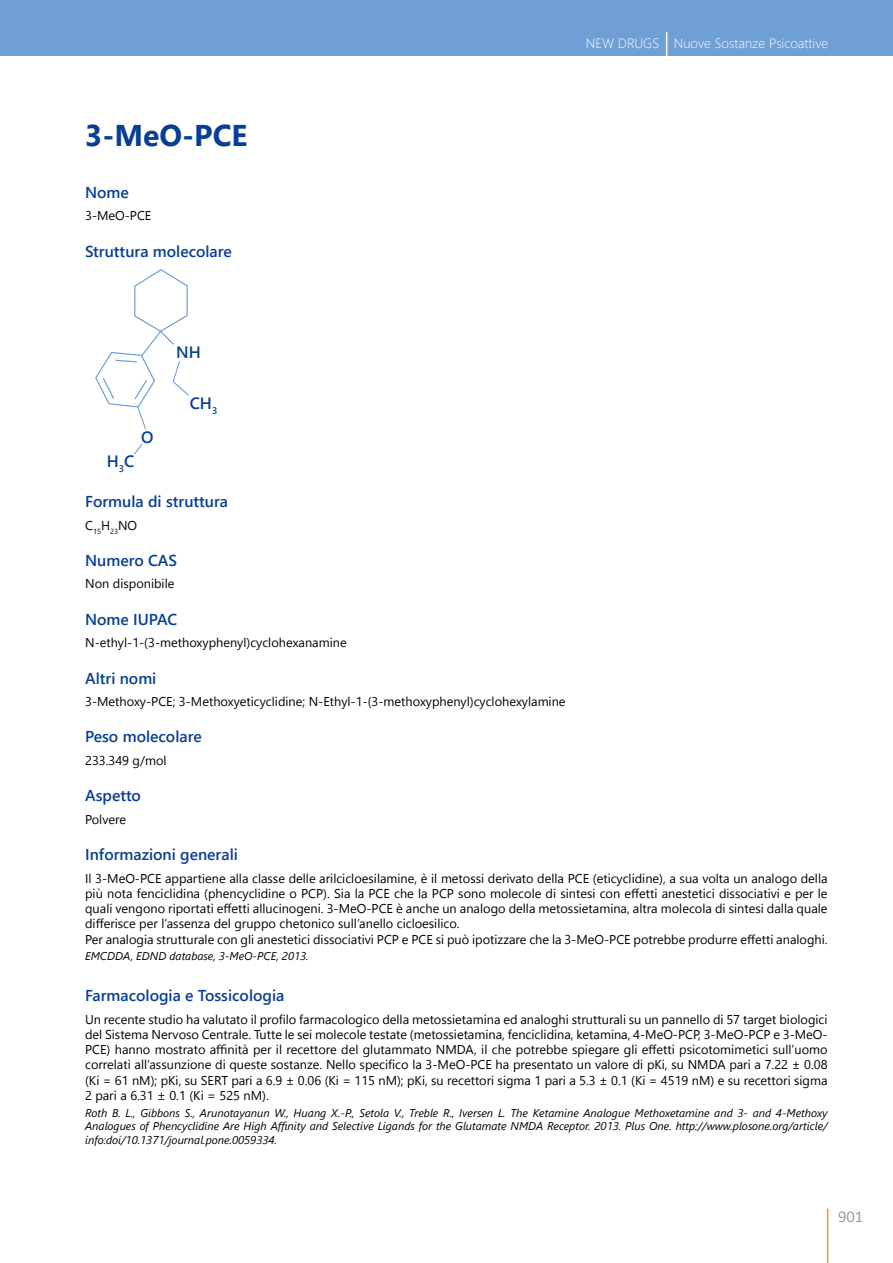
<style>
.page{position:relative;width:893px;height:1263px;background:#fff}
.page>*{position:absolute;margin:0;border:0;box-sizing:border-box;transform-origin:0 0}
.t1{font:700 30px "Segoe UI";color:#083f95}
.t2{font:16.5px "Calibri";color:#9d9d9c}
.t3{font:600 16.35px "Segoe UI";color:#083f95}
.t4{font:600 15.75px "Segoe UI";color:#083f95}
.t5{font:300 13.5px "Segoe UI";color:#fff}
.t6{font:12.75px/15.3px "Segoe UI";color:#000}
.t7{font:italic 11.25px/13.5px "Segoe UI";color:#000;text-align:justify}
</style>
<div class="page">
<div style="left:0;top:0;width:893px;height:55px;background:#6f9fd4"></div>
<hr style="left:827px;top:1209px;width:1px;height:54px;background:#f3941b">
<svg style="left:666px;top:32px;width:1px;height:23px"></svg>
<svg style="left:134px;top:444px;width:9px;height:11px"></svg>
<svg style="left:95px;top:269px;width:94px;height:161px"></svg>
<h1 class="t1" style="left:85px;top:113px;width:164px">3-MeO-PCE</h1>
<p class="t4" style="left:85px;top:180px;width:45px">Nome</p>
<p class="t6" style="left:85px;top:208px;width:68px">3-MeO-PCE</p>
<p class="t4" style="left:85px;top:239px;width:148px">Struttura molecolare</p>
<p class="t5" style="left:586px;top:33px;width:244px">NEW DRUGS Nuove Sostanze Psicoattive</p>
<p class="t3" style="left:107px;top:449px;width:29px">H<sub>3</sub>C</p>
<p class="t3" style="left:141px;top:424px;width:14px">O</p>
<p class="t3" style="left:176px;top:339px;width:26px">NH</p>
<p class="t3" style="left:190px;top:390px;width:29px">CH<sub>3</sub></p>
<p class="t4" style="left:85px;top:490px;width:144px">Formula di struttura</p>
<p class="t6" style="left:85px;top:517px;width:54px">C<sub>15</sub>H<sub>23</sub>NO</p>
<p class="t4" style="left:85px;top:548px;width:93px">Numero CAS</p>
<p class="t6" style="left:85px;top:576px;width:91px">Non disponibile</p>
<p class="t4" style="left:85px;top:607px;width:94px">Nome IUPAC</p>
<p class="t6" style="left:85px;top:635px;width:263px">N-ethyl-1-(3-methoxyphenyl)cyclohexanamine</p>
<p class="t4" style="left:85px;top:666px;width:73px">Altri nomi</p>
<p class="t6" style="left:85px;top:693px;width:482px">3-Methoxy-PCE; 3-Methoxyeticyclidine; N-Ethyl-1-(3-methoxyphenyl)cyclohexylamine</p>
<p class="t4" style="left:85px;top:725px;width:118px">Peso molecolare</p>
<p class="t6" style="left:85px;top:752px;width:83px">233.349 g/mol</p>
<p class="t4" style="left:85px;top:784px;width:57px">Aspetto</p>
<p class="t6" style="left:85px;top:811px;width:42px">Polvere</p>
<p class="t4" style="left:85px;top:842px;width:154px">Informazioni generali</p>
<p class="t6" style="left:85px;top:870px;width:744px">Il 3-MeO-PCE appartiene alla classe delle arilcicloesilamine, è il metossi derivato della PCE (eticyclidine), a sua volta un analogo della più nota fenciclidina (phencyclidine o PCP). Sia la PCE che la PCP sono molecole di sintesi con effetti anestetici dissociativi e per le quali vengono riportati effetti allucinogeni. 3-MeO-PCE è anche un analogo della metossietamina, altra molecola di sintesi dalla quale differisce per l’assenza del gruppo chetonico sull’anello cicloesilico.<br>Per analogia strutturale con gli anestetici dissociativi PCP e PCE si può ipotizzare che la 3-MeO-PCE potrebbe produrre effetti analoghi.</p>
<p class="t7" style="left:85px;top:949px;width:225px">EMCDDA, EDND database, 3-MeO-PCE, 2013.</p>
<p class="t4" style="left:85px;top:983px;width:201px">Farmacologia e Tossicologia</p>
<p class="t6" style="left:85px;top:1011px;width:744px;text-align:justify">Un recente studio ha valutato il profilo farmacologico della metossietamina ed analoghi strutturali su un pannello di 57 target biologici del Sistema Nervoso Centrale. Tutte le sei molecole testate (metossietamina, fenciclidina, ketamina, 4-MeO-PCP, 3-MeO-PCP e 3-MeO-PCE) hanno mostrato affinità per il recettore del glutammato NMDA, il che potrebbe spiegare gli effetti psicotomimetici sull’uomo correlati all’assunzione di queste sostanze. Nello specifico la 3-MeO-PCE ha presentato un valore di pKi, su NMDA pari a 7.22 ± 0.08 (Ki = 61 nM); pKi, su SERT pari a 6.9 ± 0.06 (Ki = 115 nM); pKi, su recettori sigma 1 pari a 5.3 ± 0.1 (Ki = 4519 nM) e su recettori sigma 2 pari a 6.31 ± 0.1 (Ki = 525 nM).</p>
<p class="t7" style="left:85px;top:1105px;width:744px">Roth B. L., Gibbons S., Arunotayanun W., Huang X.-P., Setola V., Treble R., Iversen L. The Ketamine Analogue Methoxetamine and 3- and 4-Methoxy Analogues of Phencyclidine Are High Affinity and Selective Ligands for the Glutamate NMDA Receptor. 2013. Plus One. http://www.plosone.org/article/ info:doi/10.1371/journal.pone.0059334.</p>
<p class="t2" style="left:838px;top:1206px;width:27px">901</p>
</div>
